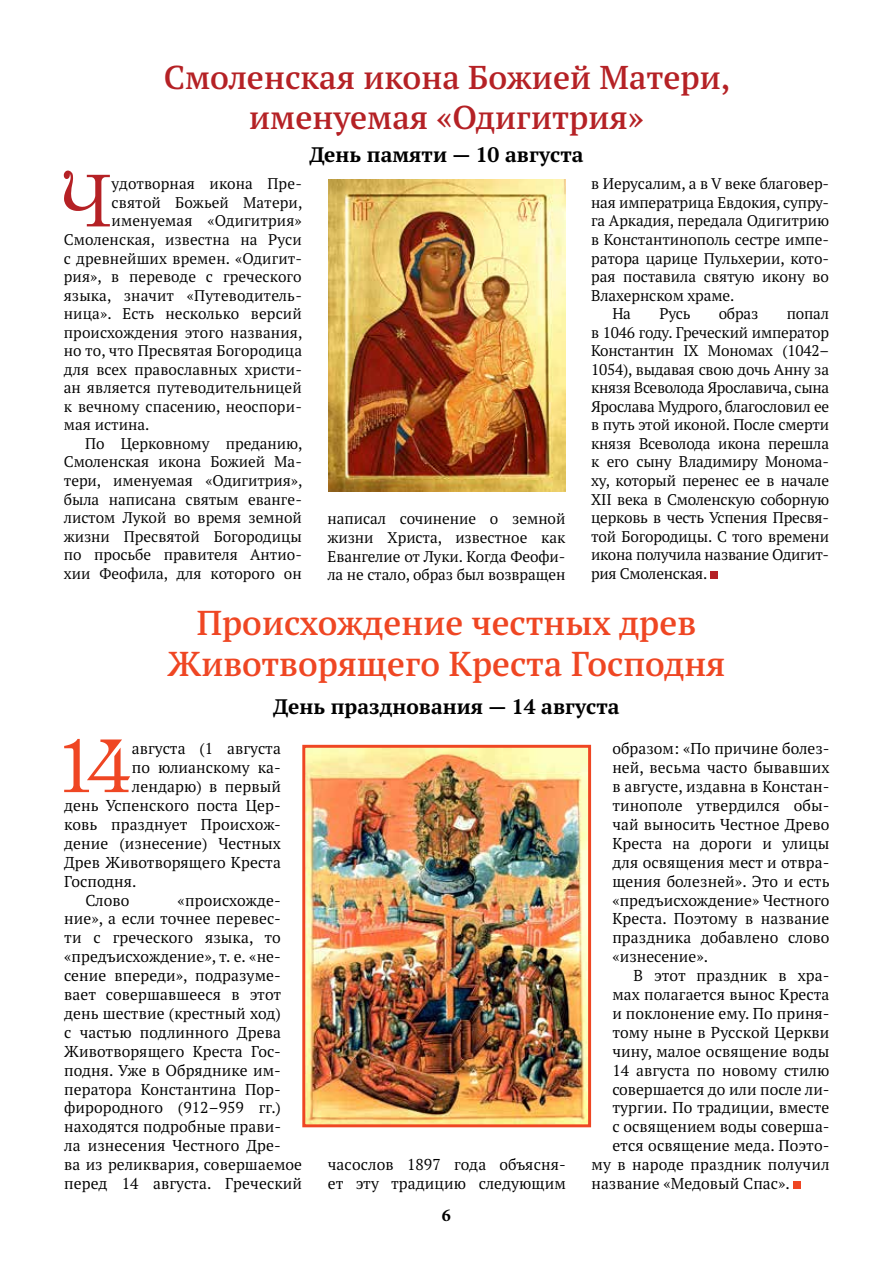
<style>
.page{position:relative;width:893px;height:1263px;background:#fff}
.page>*{position:absolute;margin:0;border:0;box-sizing:border-box;transform-origin:0 0}
.t1{font:82.65px "Antikvarika";color:#ef4623;scale:.91 1}
.t2{font:81px "Antikvarika";color:#b52125;scale:.91 1}
.t3{font:600 34.5px/41.4px "PT Serif Pro";color:#ef4623;text-align:center}
.t4{font:600 33px/39.6px "PT Serif Pro";color:#b52125;text-align:center}
.t5{font:700 21px "PT Serif Pro";color:#000}
.t6{font:700 18px "Minion Pro";color:#000}
.t7{font:15.75px/18.9px "PT Serif Pro";letter-spacing:.005em;color:#000}
.t8{font:15.45px/18.6px "PT Serif Pro";letter-spacing:-.005em;color:#000;text-align:justify}
</style>
<div class="page">
<div style="left:710px;top:571px;width:8px;height:8px;background:#b52125"></div>
<div style="left:793px;top:1181px;width:8px;height:8px;background:#ef4623"></div>
<img style="left:328px;top:179px;width:237px;height:312px">
<img style="left:306px;top:749px;width:281px;height:374px">
<div style="left:302px;top:745px;width:289px;height:382px;border:3px solid #ef4623"></div>
<h3 class="t4" style="left:164px;top:57px;width:568px">Смоленская икона Божией Матери, именуемая «Одигитрия»</h3>
<h3 class="t5" style="left:309px;top:140px;width:276px">День памяти — 10 августа</h3>
<h2 class="t2" style="left:62px;top:158px;width:56px">Ч</h2>
<p class="t8" style="left:112px;top:174px;width:192px">удотворная икона Пре-</p>
<p class="t8" style="left:112px;top:193px;width:192px">святой Божьей Матери,</p>
<p class="t8" style="left:112px;top:211px;width:192px">именуемая «Одигитрия»</p>
<p class="t8" style="left:64px;top:230px;width:239px">Смоленская, известна на Руси</p>
<p class="t8" style="left:64px;top:248px;width:237px">с древнейших времен. «Одигит-</p>
<p class="t8" style="left:64px;top:267px;width:239px">рия», в переводе с греческого</p>
<p class="t8" style="left:64px;top:285px;width:240px">языка, значит «Путеводитель-</p>
<p class="t8" style="left:64px;top:304px;width:240px">ница». Есть несколько версий</p>
<p class="t8" style="left:64px;top:323px;width:240px">происхождения этого названия,</p>
<p class="t8" style="left:64px;top:341px;width:240px">но то, что Пресвятая Богородица</p>
<p class="t8" style="left:64px;top:360px;width:240px">для всех православных христи-</p>
<p class="t8" style="left:64px;top:378px;width:239px">ан является путеводительницей</p>
<p class="t8" style="left:64px;top:397px;width:240px">к вечному спасению, неоспори-</p>
<p class="t8" style="left:64px;top:415px;width:87px">мая истина.</p>
<p class="t8" style="left:85px;top:434px;width:219px">По Церковному преданию,</p>
<p class="t8" style="left:64px;top:452px;width:240px">Смоленская икона Божией Ма-</p>
<p class="t8" style="left:64px;top:471px;width:240px">тери, именуемая «Одигитрия»,</p>
<p class="t8" style="left:64px;top:489px;width:240px">была написана святым еванге-</p>
<p class="t8" style="left:64px;top:508px;width:240px">листом Лукой во время земной</p>
<p class="t8" style="left:64px;top:527px;width:239px">жизни Пресвятой Богородицы</p>
<p class="t8" style="left:64px;top:545px;width:240px">по просьбе правителя Антио-</p>
<p class="t8" style="left:64px;top:564px;width:239px">хии Феофила, для которого он</p>
<p class="t8" style="left:327px;top:509px;width:240px">написал сочинение о земной жизни Христа, известное как Евангелие от Луки. Когда Феофи&shy;ла не стало, образ был возвращен</p>
<p class="t8" style="left:591px;top:174px;width:240px">в Иерусалим, а в V веке благовер-</p>
<p class="t8" style="left:591px;top:193px;width:240px">ная императрица Евдокия, супру-</p>
<p class="t8" style="left:591px;top:211px;width:239px">га Аркадия, передала Одигитрию</p>
<p class="t8" style="left:591px;top:230px;width:240px">в Константинополь сестре импе-</p>
<p class="t8" style="left:591px;top:248px;width:240px">ратора царице Пульхерии, кото-</p>
<p class="t8" style="left:591px;top:267px;width:239px">рая поставила святую икону во</p>
<p class="t8" style="left:591px;top:285px;width:145px">Влахернском храме.</p>
<p class="t8" style="left:612px;top:304px;width:20px">На</p>
<p class="t8" style="left:659px;top:304px;width:33px">Русь</p>
<p class="t8" style="left:719px;top:304px;width:41px">образ</p>
<p class="t8" style="left:591px;top:304px;width:240px;text-align:left;text-indent:196px">попал в 1046 году. Греческий император<br>Константин IХ Мономах (1042–<br>1054), выдавая свою дочь Анну за князя Всеволода Ярославича, сына<br>Ярослава Мудрого, благословил ее в путь этой иконой. После смерти князя Всеволода икона перешла к его сыну Владимиру Монома&shy;ху, который перенес ее в начале<br>ХII века в Смоленскую соборную церковь в честь Успения Пресвя&shy;той Богородицы. С того времени икона получила название Одигит&shy;рия Смоленская.</p>
<h3 class="t3" style="left:168px;top:601px;width:559px">Происхождение честных древ<br>Животворящего Креста Господня</h3>
<h3 class="t5" style="left:273px;top:692px;width:348px">День празднования — 14 августа</h3>
<h1 class="t1" style="left:63px;top:722px;width:78px">14</h1>
<p class="t7" style="left:132px;top:739px;width:151px">августа (1 августа</p>
<p class="t7" style="left:132px;top:758px;width:151px">по юлианскому ка-</p>
<p class="t7" style="left:132px;top:777px;width:151px">лендарю) в первый</p>
<p class="t7" style="left:64px;top:796px;width:218px">день Успенского поста Цер-</p>
<p class="t7" style="left:64px;top:814px;width:218px">ковь празднует Происхож-</p>
<p class="t7" style="left:64px;top:833px;width:218px">дение (изнесение) Честных</p>
<p class="t7" style="left:64px;top:852px;width:218px">Древ Животворящего Креста</p>
<p class="t7" style="left:64px;top:871px;width:74px">Господня.</p>
<p class="t7" style="left:85px;top:890px;width:46px">Слово</p>
<p class="t7" style="left:64px;top:890px;width:239px;text-indent:113px">«происхожде&shy;ние», а если точнее перевес-<br>ти с греческого языка, то «предъисхождение», т. е. «не&shy;сение впереди», подразуме&shy;вает совершавшееся в этот день шествие (крестный ход)<br>с частью подлинного Древа<br>Животворящего Креста Гос&shy;подня. Уже в Обряднике им&shy;ператора Константина Пор&shy;фирородного (912–959 гг.) находятся подробные прави-<br>ла изнесения Честного Дре-<br>ва из реликвария, совершаемое перед 14 августа. Греческий</p>
<p class="t7" style="left:328px;top:1155px;width:240px">часослов 1897 года объясня&shy;ет эту традицию следующим</p>
<p class="t6" style="left:442px;top:1202px;width:10px">6</p>
<p class="t7" style="left:612px;top:739px;width:219px;text-align:justify">образом: «По причине болез&shy;ней, весьма часто бывавших в августе, издавна в Констан&shy;тинополе утвердился обы&shy;чай выносить Честное Древо Креста на дороги и улицы для освящения мест и отвра&shy;щения болезней». Это и есть «предъисхождение» Честного Креста. Поэтому в название праздника добавлено слово «изнесение».</p>
<p class="t7" style="left:634px;top:966px;width:197px">В этот праздник в хра-</p>
<p class="t7" style="left:612px;top:985px;width:219px">мах полагается вынос Креста</p>
<p class="t7" style="left:612px;top:1003px;width:219px">и поклонение ему. По приня-</p>
<p class="t7" style="left:612px;top:1022px;width:219px">тому ныне в Русской Церкви</p>
<p class="t7" style="left:612px;top:1041px;width:219px">чину, малое освящение воды</p>
<p class="t7" style="left:612px;top:1060px;width:219px">14 августа по новому стилю</p>
<p class="t7" style="left:612px;top:1079px;width:219px">совершается до или после ли-</p>
<p class="t7" style="left:612px;top:1098px;width:219px">тургии. По традиции, вместе</p>
<p class="t7" style="left:612px;top:1117px;width:219px">с освящением воды соверша-</p>
<p class="t7" style="left:612px;top:1136px;width:219px">ется освящение меда. Поэто-</p>
<p class="t7" style="left:591px;top:1155px;width:239px">му в народе праздник получил</p>
<p class="t7" style="left:591px;top:1174px;width:200px">название «Медовый Спас».</p>
</div>
